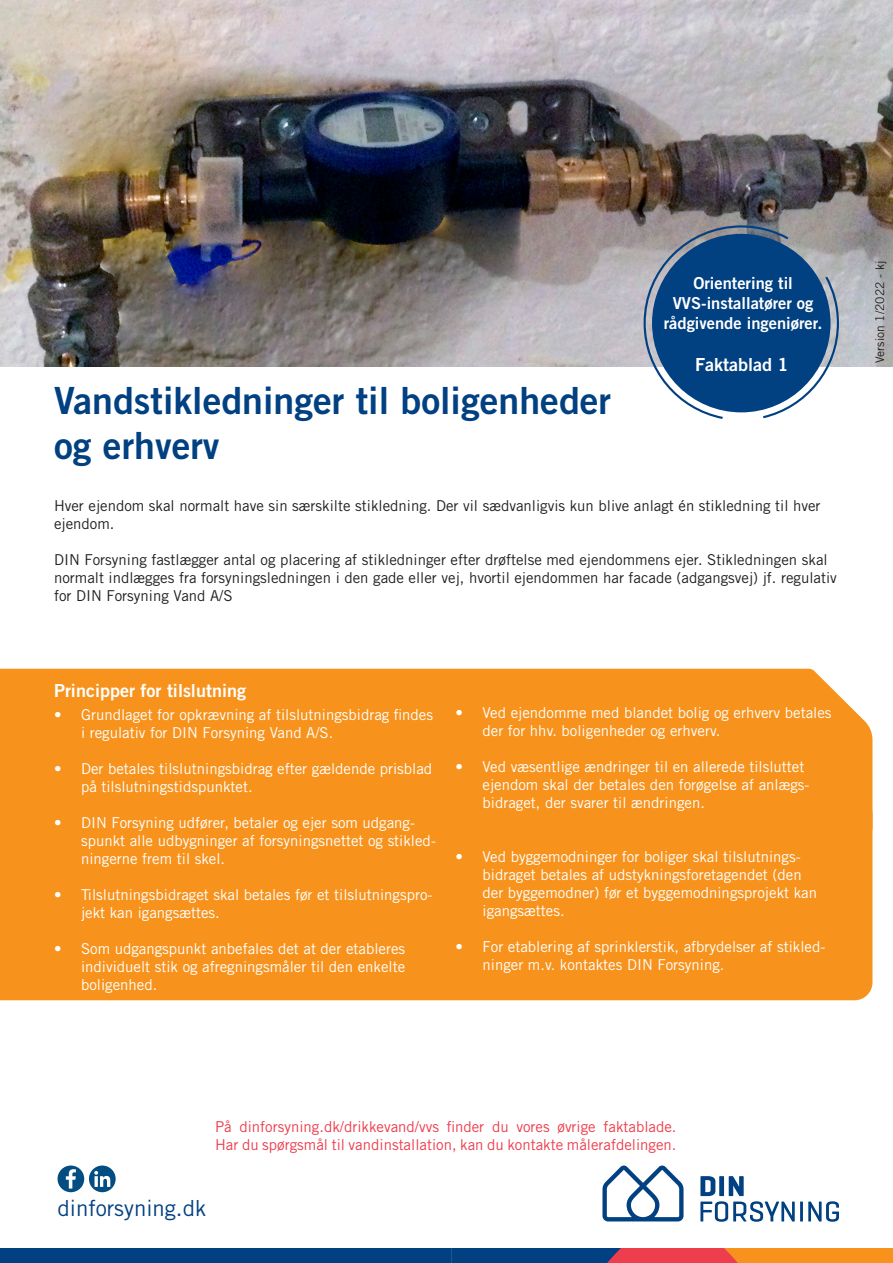
<style>
.page{position:relative;width:893px;height:1263px;background:#fff}
.page>*{position:absolute;margin:0;border:0;box-sizing:border-box;transform-origin:0 0}
.t1{font:37.5px/45px "Trade Gothic LT Std Bd 2";color:#014081}
.t2{font:22.2px "Trade Gothic LT Std";color:#014081}
.t3{font:18px "Trade Gothic LT Std Bd 2";color:#fff}
.t4{font:16.5px/19.8px "Trade Gothic LT Std Bd 2";color:#fff;text-align:center}
.t5{font:15px/18px "Trade Gothic LT Std";color:#fff}
.t6{font:15px/18px "Trade Gothic LT Std";color:#231f20}
.t7{font:15px/18px "Trade Gothic LT Std";color:#ee3d4d}
.t8{font:12px "Trade Gothic LT Std";color:#231f20}
</style>
<div class="page">
<img style="left:0;top:0;width:893px;height:367px">
<svg style="left:451px;top:1248px;width:442px;height:15px;background:#9a5d4e"></svg>
<div style="left:0;top:1248px;width:451px;height:15px;background:#014081"></div>
<svg style="left:58px;top:1165px;width:58px;height:27px"></svg>
<svg style="left:700px;top:1176px;width:95px;height:46px"></svg>
<hr style="left:800px;top:1201px;width:3px;height:20px;background:#014081">
<svg style="left:808px;top:1201px;width:31px;height:21px"></svg>
<svg style="left:602px;top:1165px;width:81px;height:56px"></svg>
<svg style="left:644px;top:225px;width:195px;height:194px;background:#406b98"></svg>
<div style="left:0;top:669px;width:872px;height:127px;background:#f7931d"></div>
<div style="left:0;top:796px;width:872px;height:204px;background:#f7931d"></div>
<p class="t4" style="left:664px;top:273px;width:160px">Orientering til<br>VVS-installatører og rådgivende ingeniører.</p>
<h1 class="t1" style="left:54px;top:377px;width:559px">Vandstikledninger til boligenheder og erhverv</h1>
<p class="t3" style="left:695px;top:354px;width:95px">Faktablad 1</p>
<p class="t6" style="left:54px;top:496px;width:768px">Hver ejendom skal normalt have sin særskilte stikledning. Der vil sædvanligvis kun blive anlagt én stikledning til hver ejendom.</p>
<p class="t6" style="left:54px;top:550px;width:784px">DIN Forsyning fastlægger antal og placering af stikledninger efter drøftelse med ejendommens ejer. Stikledningen skal normalt indlægges fra forsyningsledningen i den gade eller vej, hvortil ejendommen har facade (adgangsvej) jf. regulativ for DIN Forsyning Vand A/S</p>
<p class="t3" style="left:54px;top:680px;width:194px">Principper for tilslutning</p>
<p class="t5" style="left:81px;top:705px;width:354px;text-indent:-27px">• Grundlaget for opkrævning af tilslutningsbidrag findes i regulativ for DIN Forsyning Vand A/S.</p>
<p class="t5" style="left:81px;top:759px;width:353px;text-indent:-27px">• Der betales tilslutningsbidrag efter gældende prisblad på tilslutningstidspunktet.</p>
<p class="t5" style="left:81px;top:813px;width:356px;text-indent:-27px">• DIN Forsyning udfører, betaler og ejer som udgang&shy;spunkt alle udbygninger af forsyningsnettet og stikled&shy;ningerne frem til skel.</p>
<p class="t5" style="left:81px;top:885px;width:353px;text-indent:-27px">• Tilslutningsbidraget skal betales før et tilslutningspro&shy;jekt kan igangsættes.</p>
<p class="t5" style="left:81px;top:939px;width:326px;text-align:justify;text-indent:-27px">• Som udgangspunkt anbefales det at der etableres individuelt stik og afregningsmåler til den enkelte boligenhed.</p>
<p class="t5" style="left:482px;top:703px;width:351px;text-indent:-27px">• Ved ejendomme med blandet bolig og erhverv betales der for hhv. boligenheder og erhverv.</p>
<p class="t5" style="left:482px;top:757px;width:329px;text-indent:-27px">• Ved væsentlige ændringer til en allerede tilsluttet ejendom skal der betales den forøgelse af anlægs&shy;bidraget, der svarer til ændringen.</p>
<p class="t5" style="left:482px;top:847px;width:336px;text-indent:-27px">• Ved byggemodninger for boliger skal tilslutnings&shy;bidraget betales af udstykningsforetagendet (den der byggemodner) før et byggemodningsprojekt kan igangsættes.</p>
<p class="t5" style="left:482px;top:937px;width:344px;text-indent:-27px">• For etablering af sprinklerstik, afbrydelser af stikled&shy;ninger m.v. kontaktes DIN Forsyning.</p>
<p class="t8" style="left:873px;top:363px;width:103px;rotate:-90deg">Version 1/2022 - kj</p>
<p class="t7" style="left:215px;top:1117px;width:463px">På dinforsyning.dk/drikkevand/vvs finder du vores øvrige faktablade.<br>Har du spørgsmål til vandinstallation, kan du kontakte målerafdelingen.</p>
<h2 class="t2" style="left:58px;top:1194px;width:150px">dinforsyning.dk</h2>
</div>
